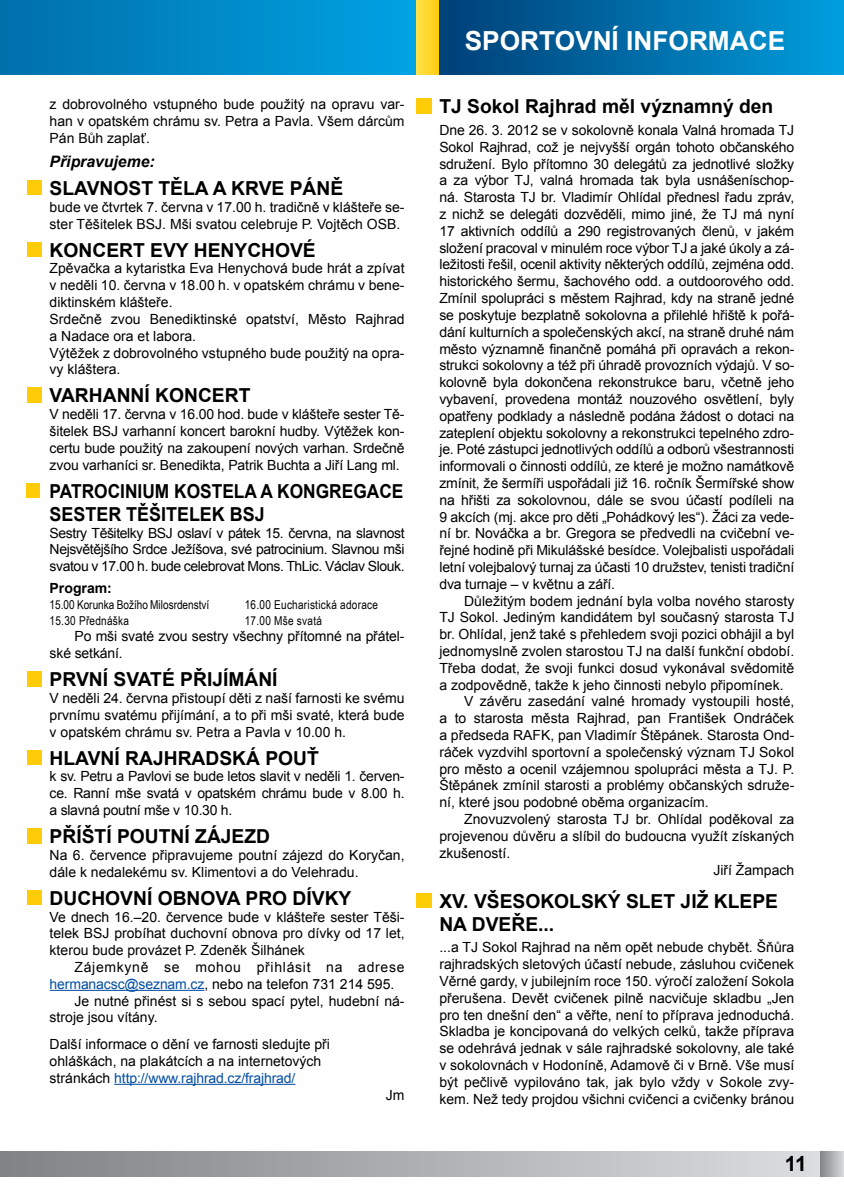
<style>
.page{position:relative;width:844px;height:1191px;background:#fff}
.page>*{position:absolute;margin:0;border:0;box-sizing:border-box;transform-origin:0 0}
.t1{font:700 26.25px "Arial";color:#fff}
.t2{font:700 21px "Arial";color:#000}
.t3{font:700 19.25px/23.1px "Arial";color:#000}
.t4{font:700 19.25px/23.1px "Arial";color:#000;scale:.9 1}
.t5{font:italic 700 15.75px "Arial";color:#000}
.t6{font:14px/16.8px "Arial";color:#000;text-align:justify}
.t7{font:14px "Arial";letter-spacing:.05em;color:#000}
.t8{font:700 14px "Arial";color:#000}
.t9{font:12.25px/15.8px "Arial Narrow";color:#000}
.t10{font:12.25px/15.8px "Arial Narrow";letter-spacing:.02em;color:#000}
.s1{font-weight:400;font-size:31.5px;color:#fff}
.s2{color:#034ea2}
</style>
<div class="page">
<div style="left:819px;top:1151px;width:24px;height:25px;background:linear-gradient(to right,#7f8184,#d0d1d3)"></div>
<div style="left:0;top:1151px;width:819px;height:25px;background:linear-gradient(to right,#7f8285,#dbddde)"></div>
<hr style="left:50px;top:989px;width:154px;height:2px;background:#034ea2">
<hr style="left:114px;top:1083px;width:181px;height:1px;background:#034ea2">
<svg style="left:415px;top:0;width:25px;height:74px;background:#eacf38"></svg>
<div style="left:440px;top:0;width:403px;height:74px;background:linear-gradient(to right,#003e75,#009ddc)"></div>
<div style="left:0;top:0;width:415px;height:74px;background:linear-gradient(to right,#006faa,#00a3e3)"></div>
<h1 class="t1" style="left:464px;top:23px;width:322px">SPORTOVNÍ INFORMACE</h1>
<p class="t6" style="left:50px;top:96px;width:356px">z dobrovolného vstupného bude použitý na opravu var&shy;han v opatském chrámu sv. Petra a Pavla. Všem dárcům Pán Bůh zaplať.</p>
<p class="t5" style="left:50px;top:151px;width:107px">Připravujeme:</p>
<h3 class="t3" style="left:25px;top:177px;width:320px"><span class="s1">■</span> SLAVNOST TĚLA A KRVE PÁNĚ</h3>
<p class="t6" style="left:50px;top:199px;width:356px">bude ve čtvrtek 7. června v 17.00 h. tradičně v klášteře se&shy;ster Těšitelek BSJ. Mši svatou celebruje P. Vojtěch OSB.</p>
<h3 class="t3" style="left:25px;top:239px;width:292px"><span class="s1">■</span> KONCERT EVY HENYCHOVÉ</h3>
<p class="t6" style="left:50px;top:260px;width:356px;text-align:left">Zpěvačka a kytaristka Eva Henychová bude hrát a zpívat v neděli 10. června v 18.00 h. v opatském chrámu v bene&shy;diktinském klášteře.<br>Srdečně zvou Benediktinské opatství, Město Rajhrad a Nadace ora et labora.<br>Výtěžek z dobrovolného vstupného bude použitý na opra&shy;vy kláštera.</p>
<h3 class="t3" style="left:25px;top:385px;width:227px"><span class="s1">■</span> VARHANNÍ KONCERT</h3>
<p class="t6" style="left:50px;top:406px;width:356px">V neděli 17. června v 16.00 hod. bude v klášteře sester Tě&shy;šitelek BSJ varhanní koncert barokní hudby. Výtěžek kon&shy;certu bude použitý na zakoupení nových varhan. Srdečně zvou varhaníci sr. Benedikta, Patrik Buchta a Jiří Lang ml.</p>
<h3 class="t4" style="left:50px;top:480px;width:394px;text-indent:-25px"><span class="s1">■</span> PATROCINIUM KOSTELA A KONGREGACE<br>SESTER TĚŠITELEK BSJ</h3>
<p class="t6" style="left:50px;top:524px;width:356px">Sestry Těšitelky BSJ oslaví v pátek 15. června, na slavnost Nejsvětějšího Srdce Ježíšova, své patrocinium. Slavnou mši svatou v 17.00 h. bude celebrovat Mons. ThLic. Václav Slouk.</p>
<p class="t8" style="left:50px;top:579px;width:64px">Program:</p>
<p class="t9" style="left:50px;top:596px;width:161px">15.00 Korunka Božího Milosrdenství<br>15.30 Přednáška</p>
<p class="t10" style="left:245px;top:596px;width:135px">16.00 Eucharistická adorace<br>17.00 Mše svatá</p>
<p class="t6" style="left:50px;top:628px;width:356px;text-indent:25px">Po mši svaté zvou sestry všechny přítomné na přátel&shy;ské setkání.</p>
<h3 class="t3" style="left:25px;top:668px;width:254px"><span class="s1">■</span> PRVNÍ SVATÉ PŘIJÍMÁNÍ</h3>
<p class="t6" style="left:50px;top:690px;width:356px">V neděli 24. června přistoupí děti z naší farnosti ke svému prvnímu svatému přijímání, a to při mši svaté, která bude v opatském chrámu sv. Petra a Pavla v 10.00 h.</p>
<h3 class="t3" style="left:25px;top:747px;width:295px"><span class="s1">■</span> HLAVNÍ RAJHRADSKÁ POUŤ</h3>
<p class="t6" style="left:50px;top:768px;width:356px">k sv. Petru a Pavlovi se bude letos slavit v neděli 1. červen&shy;ce. Ranní mše svatá v opatském chrámu bude v 8.00 h. a slavná poutní mše v 10.30 h.</p>
<h3 class="t3" style="left:25px;top:825px;width:247px"><span class="s1">■</span> PŘÍŠTÍ POUTNÍ ZÁJEZD</h3>
<p class="t6" style="left:50px;top:846px;width:356px">Na 6. července připravujeme poutní zájezd do Koryčan, dále k nedalekému sv. Klimentovi a do Velehradu.</p>
<h3 class="t3" style="left:25px;top:887px;width:328px"><span class="s1">■</span> DUCHOVNÍ OBNOVA PRO DÍVKY</h3>
<p class="t6" style="left:50px;top:908px;width:356px">Ve dnech 16.–20. července bude v klášteře sester Těši&shy;telek BSJ probíhat duchovní obnova pro dívky od 17 let, kterou bude provázet P. Zdeněk Šilhánek</p>
<p class="t7" style="left:74px;top:958px;width:331px">Zájemkyně se mohou přihlásit na adrese</p>
<p class="t6" style="left:50px;top:975px;width:346px"><span class="s2">hermanacsc@seznam.cz</span>, nebo na telefon 731 214 595.</p>
<p class="t6" style="left:74px;top:992px;width:331px">Je nutné přinést si s sebou spací pytel, hudební ná-</p>
<p class="t6" style="left:50px;top:1009px;width:109px">stroje jsou vítány.</p>
<p class="t6" style="left:50px;top:1036px;width:282px;text-align:left">Další informace o dění ve farnosti sledujte při ohláškách, na plakátcích a na internetových stránkách <span class="s2">http://www.rajhrad.cz/frajhrad/</span></p>
<p class="t6" style="left:386px;top:1086px;width:20px">Jm</p>
<h3 class="t3" style="left:414px;top:95px;width:360px"><span class="s1">■</span> TJ Sokol Rajhrad měl významný den</h3>
<p class="t6" style="left:439px;top:122px;width:356px">Dne 26. 3. 2012 se v sokolovně konala Valná hromada TJ Sokol Rajhrad, což je nejvyšší orgán tohoto občanského sdružení. Bylo přítomno 30 delegátů za jednotlivé složky a za výbor TJ, valná hromada tak byla usnášeníschop&shy;ná. Starosta TJ br. Vladimír Ohlídal přednesl řadu zpráv, z nichž se delegáti dozvěděli, mimo jiné, že TJ má nyní 17 aktivních oddílů a 290 registrovaných členů, v jakém složení pracoval v minulém roce výbor TJ a jaké úkoly a zá&shy;ležitosti řešil, ocenil aktivity některých oddílů, zejména odd. historického šermu, šachového odd. a outdoorového odd.<br>Zmínil spolupráci s městem Rajhrad, kdy na straně jedné se poskytuje bezplatně sokolovna a přilehlé hřiště k pořá&shy;dání kulturních a společenských akcí, na straně druhé nám město významně finančně pomáhá při opravách a rekon&shy;strukci sokolovny a též při úhradě provozních výdajů. V so&shy;kolovně byla dokončena rekonstrukce baru, včetně jeho vybavení, provedena montáž nouzového osvětlení, byly opatřeny podklady a následně podána žádost o dotaci na zateplení objektu sokolovny a rekonstrukci tepelného zdro&shy;je. Poté zástupci jednotlivých oddílů a odborů všestrannosti informovali o činnosti oddílů, ze které je možno namátkově zmínit, že šermíři uspořádali již 16. ročník Šermířské show na hřišti za sokolovnou, dále se svou účastí podíleli na 9 akcích (mj. akce pro děti „Pohádkový les“). Žáci za vede&shy;ní br. Nováčka a br. Gregora se předvedli na cvičební ve&shy;řejné hodině při Mikulášské besídce. Volejbalisti uspořádali letní volejbalový turnaj za účasti 10 družstev, tenisti tradiční dva turnaje – v květnu a září.</p>
<p class="t6" style="left:464px;top:592px;width:331px">Důležitým bodem jednání byla volba nového starosty</p>
<p class="t6" style="left:439px;top:609px;width:356px">TJ Sokol. Jediným kandidátem byl současný starosta TJ</p>
<p class="t6" style="left:439px;top:626px;width:356px">br. Ohlídal, jenž také s přehledem svoji pozici obhájil a byl</p>
<p class="t6" style="left:439px;top:643px;width:356px">jednomyslně zvolen starostou TJ na další funkční období.</p>
<p class="t6" style="left:439px;top:659px;width:356px">Třeba dodat, že svoji funkci dosud vykonával svědomitě</p>
<p class="t6" style="left:439px;top:676px;width:345px">a zodpovědně, takže k jeho činnosti nebylo připomínek.</p>
<p class="t6" style="left:464px;top:693px;width:331px">V závěru zasedání valné hromady vystoupili hosté,</p>
<p class="t6" style="left:439px;top:710px;width:356px">a to starosta města Rajhrad, pan František Ondráček</p>
<p class="t6" style="left:439px;top:727px;width:356px">a předseda RAFK, pan Vladimír Štěpánek. Starosta Ond-</p>
<p class="t6" style="left:439px;top:743px;width:356px">ráček vyzdvihl sportovní a společenský význam TJ Sokol</p>
<p class="t6" style="left:439px;top:760px;width:356px">pro město a ocenil vzájemnou spolupráci města a TJ. P.</p>
<p class="t6" style="left:439px;top:777px;width:356px">Štěpánek zmínil starosti a problémy občanských sdruže-</p>
<p class="t6" style="left:439px;top:794px;width:271px">ní, které jsou podobné oběma organizacím.</p>
<p class="t6" style="left:464px;top:811px;width:331px">Znovuzvolený starosta TJ br. Ohlídal poděkoval za</p>
<p class="t6" style="left:439px;top:827px;width:356px">projevenou důvěru a slíbil do budoucna využít získaných</p>
<p class="t6" style="left:439px;top:844px;width:72px">zkušeností.</p>
<p class="t6" style="left:713px;top:861px;width:82px">Jiří Žampach</p>
<h3 class="t3" style="left:439px;top:889px;width:340px;text-indent:-25px"><span class="s1">■</span> XV. VŠESOKOLSKÝ SLET JIŽ KLEPE<br>NA DVEŘE...</h3>
<p class="t6" style="left:439px;top:939px;width:356px">...a TJ Sokol Rajhrad na něm opět nebude chybět. Šňůra rajhradských sletových účastí nebude, zásluhou cvičenek Věrné gardy, v jubilejním roce 150. výročí založení Sokola přerušena. Devět cvičenek pilně nacvičuje skladbu „Jen pro ten dnešní den“ a věřte, není to příprava jednoduchá.<br>Skladba je koncipovaná do velkých celků, takže příprava se odehrává jednak v sále rajhradské sokolovny, ale také v sokolovnách v Hodoníně, Adamově či v Brně. Vše musí být pečlivě vypilováno tak, jak bylo vždy v Sokole zvy&shy;kem. Než tedy projdou všichni cvičenci a cvičenky bránou</p>
<h2 class="t2" style="left:784px;top:1149px;width:24px">11</h2>
</div>
